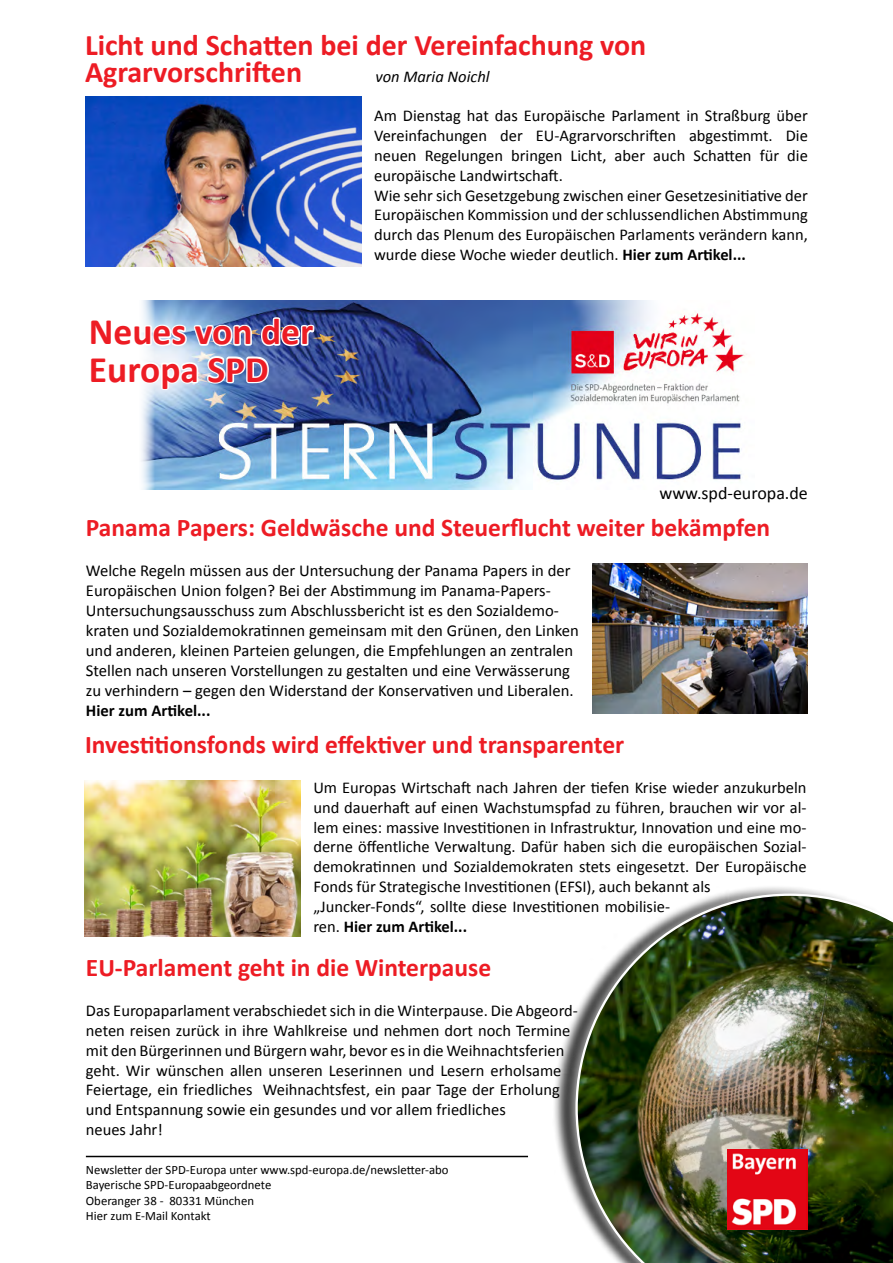
<style>
.page{position:relative;width:893px;height:1263px;background:#fff}
.page>*{position:absolute;margin:0;border:0;box-sizing:border-box;transform-origin:0 0}
.t1{font:700 37.5px/37.5px "Calibri";color:#ed1c24}
.t2{font:700 30px/27px "Calibri";color:#ed1c24}
.t3{font:700 25.5px "Calibri";color:#ed1c24}
.t4{font:18px "Calibri";color:#000}
.t5{font:16.65px/20px "Calibri";color:#000}
.t6{font:700 16.65px "Calibri";color:#000}
.t7{font:16.5px/19.8px "Calibri";color:#000}
.t8{font:italic 16.5px "Calibri";color:#000}
.t9{font:12.75px/15.3px "Calibri";color:#000}
.s1{font-weight:700}
</style>
<div class="page">
<div style="left:553px;top:885px;width:340px;height:378px;background:#000;opacity:.75"></div>
<div style="left:566px;top:884px;width:327px;height:379px;background:#fff;opacity:.75"></div>
<img style="left:575px;top:893px;width:318px;height:370px">
<img style="left:141px;top:300px;width:606px;height:190px">
<svg style="left:141px;top:307px;width:176px;height:85px"></svg>
<img style="left:728px;top:1149px;width:80px;height:80px">
<img style="left:592px;top:564px;width:216px;height:149px">
<img style="left:85px;top:781px;width:216px;height:155px">
<img style="left:85px;top:97px;width:276px;height:170px">
<hr style="left:86px;top:1156px;width:442px;height:1px;background:#000">
<h2 class="t2" style="left:85px;top:30px;width:563px">Licht und Schatten bei der Vereinfachung von<br>Agrarvorschriften</h2>
<p class="t8" style="left:375px;top:65px;width:116px">von Maria Noichl</p>
<p class="t7" style="left:374px;top:106px;width:435px">Am Dienstag hat das Europäische Parlament in Straßburg über Vereinfachungen der EU-Agrarvorschriften abgestimmt. Die neuen Regelungen bringen Licht, aber auch Schatten für die europäische Landwirtschaft.<br>Wie sehr sich Gesetzgebung zwischen einer Gesetzesinitiative der Europäischen Kommission und der schlussendlichen Abstimmung durch das Plenum des Europäischen Parlaments verändern kann, wurde diese Woche wieder deutlich. <span class="s1">Hier zum Artikel...</span></p>
<h1 class="t1" style="left:89px;top:312px;width:226px">Neues von der<br>Europa SPD</h1>
<p class="t4" style="left:659px;top:480px;width:150px">www.spd-europa.de</p>
<h3 class="t3" style="left:86px;top:510px;width:686px">Panama Papers: Geldwäsche und Steuerflucht weiter bekämpfen</h3>
<p class="t5" style="left:86px;top:560px;width:494px">Welche Regeln müssen aus der Untersuchung der Panama Papers in der Europäischen Union folgen? Bei der Abstimmung im Panama-Papers-Untersuchungsausschuss zum Abschlussbericht ist es den Sozialdemo&shy;kraten und Sozialdemokratinnen gemeinsam mit den Grünen, den Linken und anderen, kleinen Parteien gelungen, die Empfehlungen an zentralen Stellen nach unseren Vorstellungen zu gestalten und eine Verwässerung zu verhindern – gegen den Widerstand der Konservativen und Liberalen.</p>
<p class="t6" style="left:86px;top:699px;width:126px">Hier zum Artikel...</p>
<h3 class="t3" style="left:85px;top:727px;width:541px">Investitionsfonds wird effektiver und transparenter</h3>
<p class="t7" style="left:313px;top:777px;width:495px">Um Europas Wirtschaft nach Jahren der tiefen Krise wieder anzukurbeln und dauerhaft auf einen Wachstumspfad zu führen, brauchen wir vor al&shy;lem eines: massive Investitionen in Infrastruktur, Innovation und eine mo&shy;derne öffentliche Verwaltung. Dafür haben sich die europäischen Sozial&shy;demokratinnen und Sozialdemokraten stets eingesetzt. Der Europäische Fonds für Strategische Investitionen (EFSI), auch bekannt als „Juncker-Fonds“, sollte diese Investitionen mobilisie-<br>ren. <span class="s1">Hier zum Artikel...</span></p>
<h3 class="t3" style="left:86px;top:950px;width:407px">EU-Parlament geht in die Winterpause</h3>
<p class="t7" style="left:86px;top:1000px;width:493px">Das Europaparlament verabschiedet sich in die Winterpause. Die Abgeord&shy;neten reisen zurück in ihre Wahlkreise und nehmen dort noch Termine mit den Bürgerinnen und Bürgern wahr, bevor es in die Weihnachtsferien geht. Wir wünschen allen unseren Leserinnen und Lesern erholsame Feiertage, ein friedliches Weihnachtsfest, ein paar Tage der Erholung und Entspannung sowie ein gesundes und vor allem friedliches<br>neues Jahr!</p>
<p class="t9" style="left:86px;top:1162px;width:364px">Newsletter der SPD-Europa unter www.spd-europa.de/newsletter-abo Bayerische SPD-Europaabgeordnete<br>Oberanger 38 - 80331 München<br>Hier zum E-Mail Kontakt</p>
</div>
